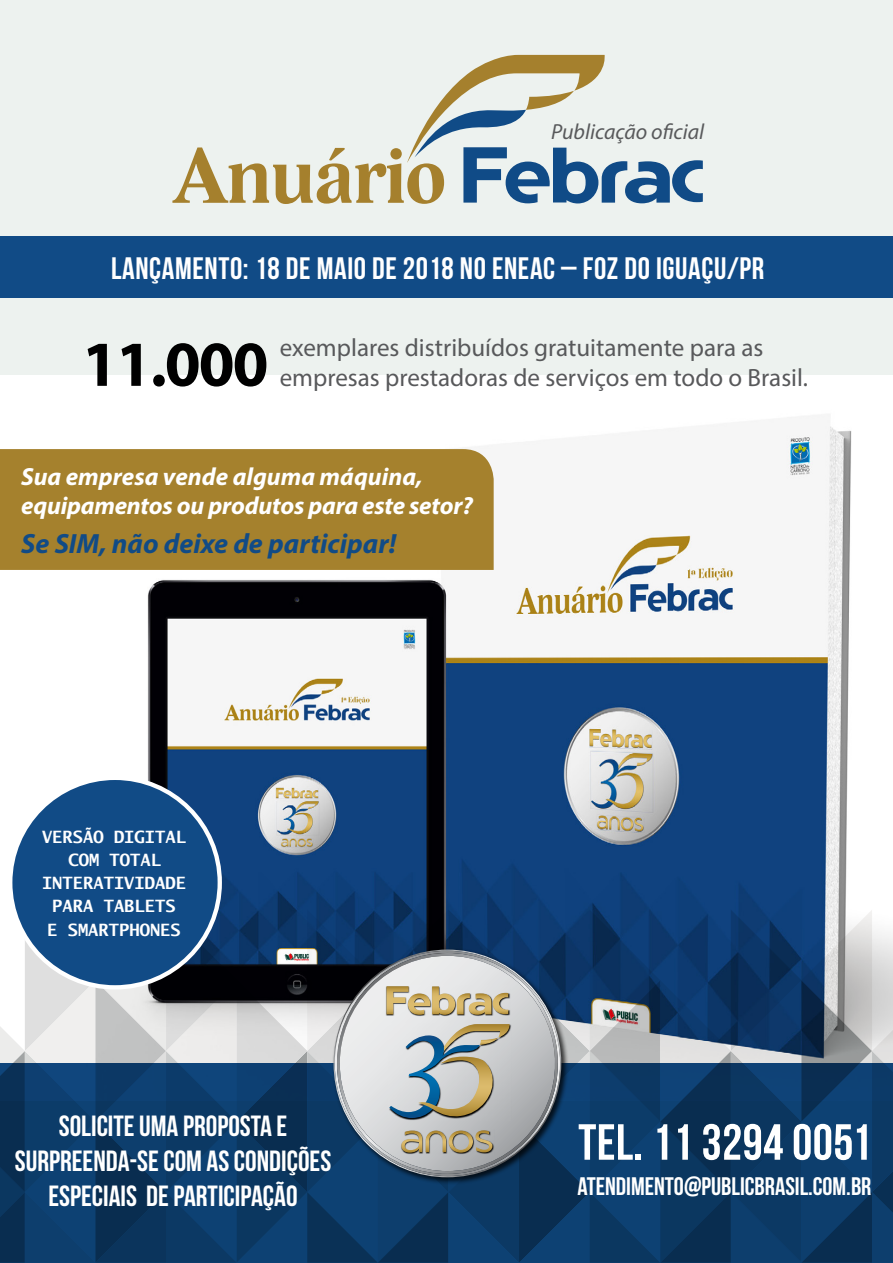
<style>
.page{position:relative;width:893px;height:1263px;background:#edf2ef}
.page>*{position:absolute;margin:0;border:0;box-sizing:border-box;transform-origin:0 0}
.t1{font:700 81px "Lido STFCE";letter-spacing:-.02em;color:#a5802d}
.t2{font:700 64.65px "Myriad Pro";color:#000}
.t3{font:50.7px "Bebas Neue";letter-spacing:.01em;color:#fff}
.t4{font:31.05px "Bebas Neue";letter-spacing:.02em;color:#fff}
.t5{font:29.25px/35.1px "Bebas Neue";color:#fff;text-align:center}
.t6{font:italic 700 27.9px "Myriad Pro";color:#114b86}
.t7{font:25.35px "Bebas Neue";color:#fff}
.t8{font:25.05px/30px "Myriad Pro";color:#58595b}
.t9{font:italic 700 24.75px/29.7px "Myriad Pro";letter-spacing:-.01em;color:#fff}
.t10{font:italic 21.9px "Myriad Pro";color:#58595b}
.t11{font:700 17.1px/23.2px "Lucida Sans Typewriter";color:#fff;text-align:center}
</style>
<div class="page">
<img style="left:0;top:376px;width:893px;height:534px">
<div style="left:10px;top:778px;width:210px;height:209px;background:#114b86;border-radius:50%"></div>
<div style="left:0;top:236px;width:893px;height:61px;background:#114b86"></div>
<div style="left:0;top:449px;width:494px;height:121px;background:#a5812d"></div>
<svg style="left:407px;top:55px;width:296px;height:148px"></svg>
<svg style="left:0;top:910px;width:893px;height:353px;background:#41607f"></svg>
<h1 class="t1" style="left:173px;top:127px;width:275px">Anuário</h1>
<p class="t10" style="left:551px;top:118px;width:155px">Publicação oficial</p>
<p class="t4" style="left:111px;top:251px;width:655px">LANÇAMENTO: 18 DE MAIO DE 2018 NO ENEAC – FOZ DO IGUAÇU/PR</p>
<h2 class="t2" style="left:82px;top:322px;width:188px">11.000</h2>
<p class="t8" style="left:280px;top:332px;width:530px">exemplares distribuídos gratuitamente para as empresas prestadoras de serviços em todo o Brasil.</p>
<p class="t9" style="left:21px;top:461px;width:453px">Sua empresa vende alguma máquina, equipamentos ou produtos para este setor?</p>
<p class="t6" style="left:21px;top:525px;width:377px">Se SIM, não deixe de participar!</p>
<p class="t11" style="left:42px;top:825px;width:145px">VERSÃO DIGITAL<br>COM TOTAL<br>INTERATIVIDADE<br>PARA TABLETS<br>E SMARTPHONES</p>
<p class="t5" style="left:15px;top:1107px;width:318px">SOLICITE UMA PROPOSTA E<br>SURPREENDA-SE COM AS CONDIÇÕES<br>ESPECIAIS DE PARTICIPAÇÃO</p>
<h3 class="t3" style="left:578px;top:1114px;width:295px">TEL. 11 3294 0051</h3>
<p class="t7" style="left:577px;top:1172px;width:296px">ATENDIMENTO@PUBLICBRASIL.COM.BR</p>
</div>
